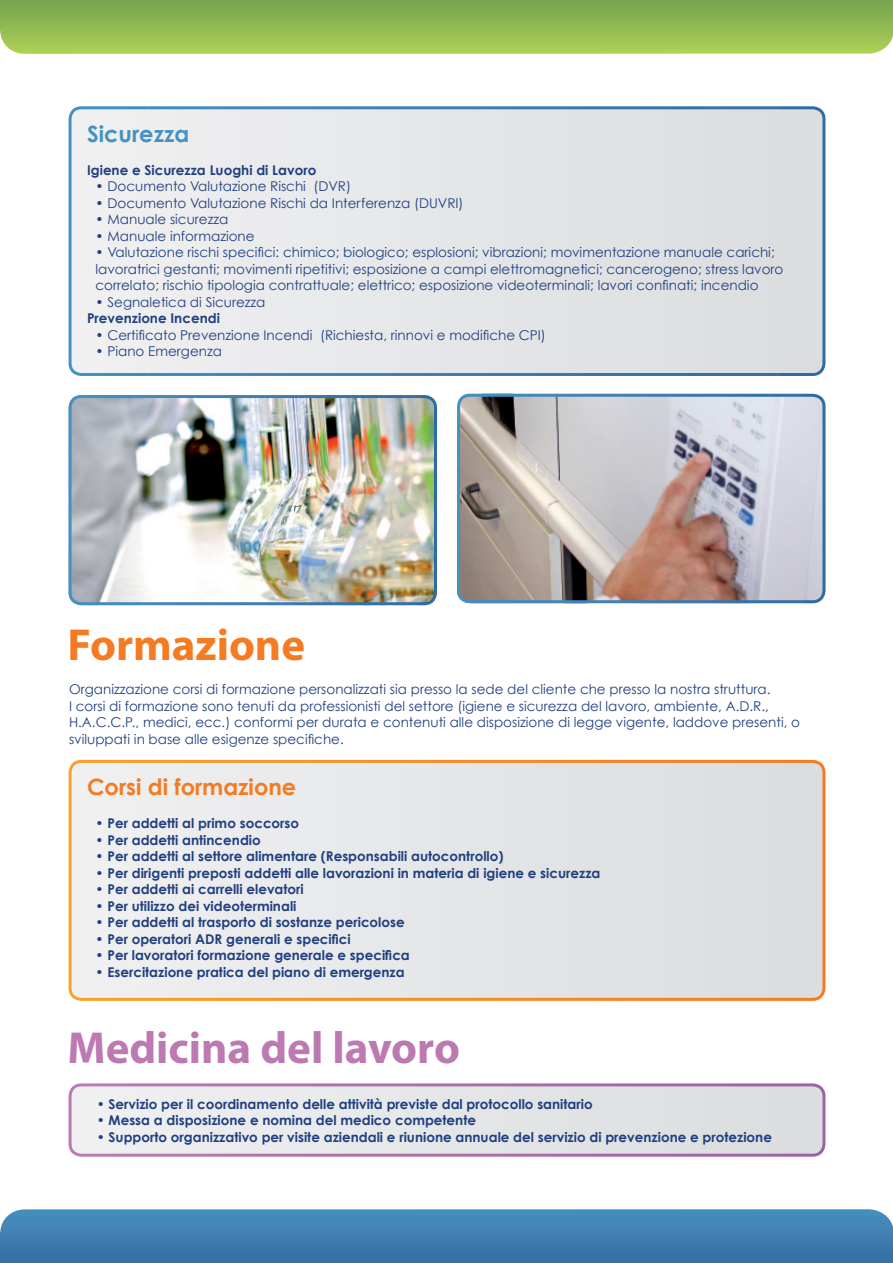
<style>
.page{position:relative;width:893px;height:1263px;background:#fff}
.page>*{position:absolute;margin:0;border:0;box-sizing:border-box;transform-origin:0 0}
.t1{font:700 45px "Myriad Pro";color:#bd79b2}
.t2{font:700 45px "Myriad Pro";color:#f47b21}
.t3{font:700 22.5px "Century Gothic";color:#f47b21}
.t4{font:700 22.5px "Century Gothic";color:#4491c2}
.t5{font:13.5px/16.5px "Century Gothic";color:#204081}
.t6{font:700 13.5px "Century Gothic";color:#204081}
</style>
<div class="page">
<svg style="left:0;top:1209px;width:893px;height:54px;background:#4180b2"></svg>
<svg style="left:0;top:0;width:893px;height:54px;background:#92ba53"></svg>
<svg style="left:70px;top:110px;width:754px;height:264px;background:#e5e6e7"></svg>
<div style="left:69px;top:106px;width:756px;height:270px;border:3px solid #fff;border-radius:11px"></div>
<svg style="left:70px;top:761px;width:754px;height:236px;background:#e5e6e7"></svg>
<div style="left:69px;top:760px;width:756px;height:241px;border:3px solid #fff;border-radius:11px"></div>
<svg style="left:70px;top:1087px;width:754px;height:66px;background:#e5e6e7"></svg>
<div style="left:69px;top:1083px;width:756px;height:74px;border:3px solid #fff;border-radius:11px"></div>
<img style="left:69px;top:395px;width:368px;height:210px">
<div style="left:69px;top:395px;width:368px;height:210px;border:3px solid #fff;border-radius:11px"></div>
<img style="left:457px;top:394px;width:368px;height:209px">
<div style="left:457px;top:394px;width:368px;height:209px;border:3px solid #fff;border-radius:11px"></div>
<p class="t4" style="left:87px;top:119px;width:104px">Sicurezza</p>
<p class="t6" style="left:87px;top:161px;width:231px">Igiene e Sicurezza Luoghi di Lavoro</p>
<p class="t5" style="left:96px;top:178px;width:257px">• Documento Valutazione Rischi (DVR)</p>
<p class="t5" style="left:96px;top:194px;width:369px">• Documento Valutazione Rischi da Interferenza (DUVRI)</p>
<p class="t5" style="left:96px;top:211px;width:134px">• Manuale sicurezza</p>
<p class="t5" style="left:96px;top:227px;width:161px">• Manuale informazione</p>
<p class="t5" style="left:96px;top:244px;width:689px">• Valutazione rischi specifici: chimico; biologico; esplosioni; vibrazioni; movimentazione manuale carichi; lavoratrici gestanti; movimenti ripetitivi; esposizione a campi elettromagnetici; cancerogeno; stress lavoro correlato; rischio tipologia contrattuale; elettrico; esposizione videoterminali; lavori confinati; incendio</p>
<p class="t5" style="left:96px;top:293px;width:171px">• Segnaletica di Sicurezza</p>
<p class="t6" style="left:87px;top:310px;width:134px">Prevenzione Incendi</p>
<p class="t5" style="left:96px;top:326px;width:452px">• Certificato Prevenzione Incendi (Richiesta, rinnovi e modifiche CPI)</p>
<p class="t5" style="left:96px;top:343px;width:128px">• Piano Emergenza</p>
<p class="t2" style="left:67px;top:615px;width:239px">Formazione</p>
<p class="t5" style="left:69px;top:681px;width:703px">Organizzazione corsi di formazione personalizzati sia presso la sede del cliente che presso la nostra struttura.</p>
<p class="t5" style="left:69px;top:697px;width:733px">I corsi di formazione sono tenuti da professionisti del settore (igiene e sicurezza del lavoro, ambiente, A.D.R.,<br>H.A.C.C.P., medici, ecc.) conformi per durata e contenuti alle disposizione di legge vigente, laddove presenti, o sviluppati in base alle esigenze specifiche.</p>
<p class="t3" style="left:87px;top:773px;width:211px">Corsi di formazione</p>
<p class="t6" style="left:96px;top:815px;width:205px">• Per addetti al primo soccorso</p>
<p class="t6" style="left:96px;top:831px;width:167px">• Per addetti antincendio</p>
<p class="t6" style="left:96px;top:848px;width:409px">• Per addetti al settore alimentare (Responsabili autocontrollo)</p>
<p class="t6" style="left:96px;top:864px;width:506px">• Per dirigenti preposti addetti alle lavorazioni in materia di igiene e sicurezza</p>
<p class="t6" style="left:96px;top:881px;width:210px">• Per addetti ai carrelli elevatori</p>
<p class="t6" style="left:96px;top:897px;width:202px">• Per utilizzo dei videoterminali</p>
<p class="t6" style="left:96px;top:914px;width:311px">• Per addetti al trasporto di sostanze pericolose</p>
<p class="t6" style="left:96px;top:930px;width:257px">• Per operatori ADR generali e specifici</p>
<p class="t6" style="left:96px;top:947px;width:316px">• Per lavoratori formazione generale e specifica</p>
<p class="t6" style="left:96px;top:963px;width:311px">• Esercitazione pratica del piano di emergenza</p>
<p class="t1" style="left:67px;top:1018px;width:394px">Medicina del lavoro</p>
<p class="t6" style="left:97px;top:1095px;width:497px">• Servizio per il coordinamento delle attività previste dal protocollo sanitario</p>
<p class="t6" style="left:97px;top:1112px;width:381px">• Messa a disposizione e nomina del medico competente</p>
<p class="t6" style="left:97px;top:1128px;width:677px">• Supporto organizzativo per visite aziendali e riunione annuale del servizio di prevenzione e protezione</p>
</div>
